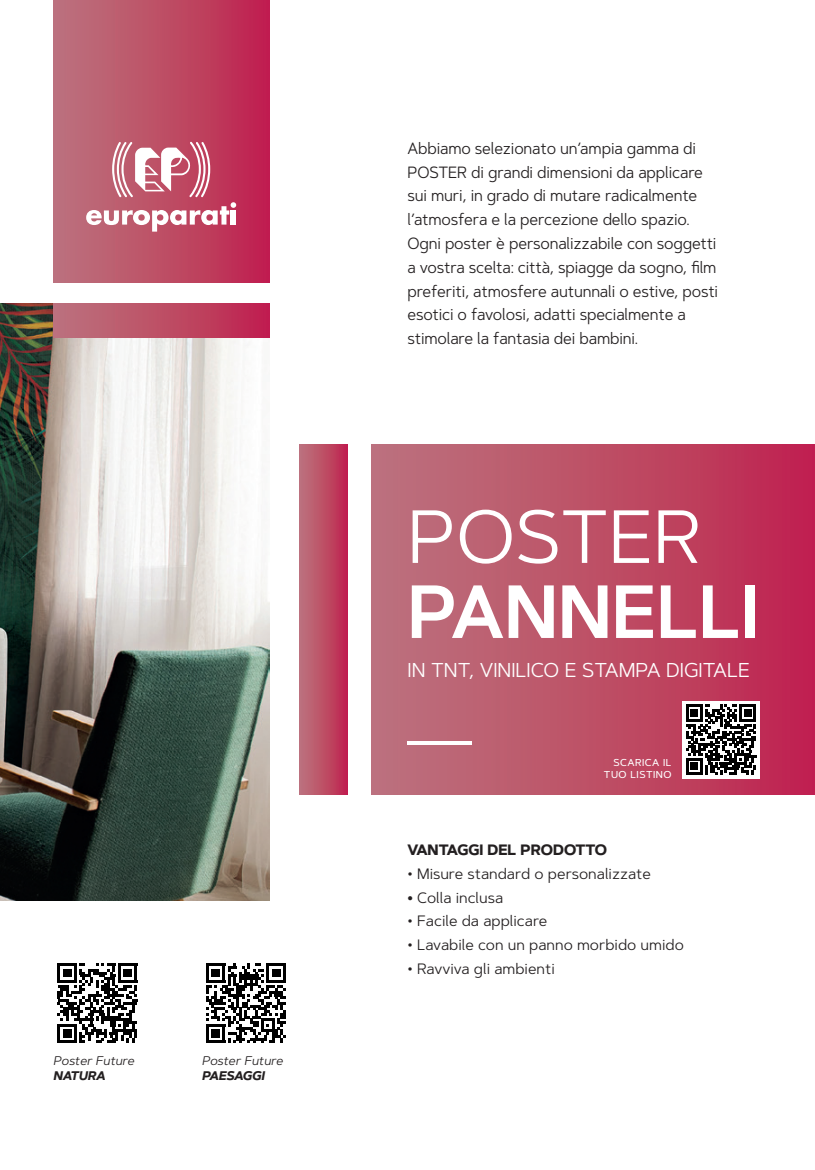
<style>
.page{position:relative;width:815px;height:1170px;background:#fff}
.page>*{position:absolute;margin:0;border:0;box-sizing:border-box;transform-origin:0 0}
.t1{font:600 75px "Artegra Sans";color:#fff}
.t2{font:75px "Artegra Sans";color:#fff}
.t3{font:20px "Artegra Sans";color:#fff}
.t4{font:16.25px/23.8px "Artegra Sans";letter-spacing:-.01em;color:#231f20;scale:.95 1}
.t5{font:15px "Artegra Sans";color:#231f20}
.t6{font:700 15px "Artegra Sans";color:#231f20}
.t7{font:italic 12.5px "Artegra Sans";color:#231f20}
.t8{font:italic 700 12.5px "Artegra Sans";color:#231f20}
.t9{font:500 10px/12px "Artegra Sans";letter-spacing:.05em;color:#fff;text-align:right}
.s1{font-weight:700}
</style>
<div class="page">
<img style="left:0;top:303px;width:269px;height:597px">
<div style="left:299px;top:444px;width:48px;height:350px;background:linear-gradient(to right,#bb777e,#bf2650)"></div>
<div style="left:371px;top:444px;width:444px;height:350px;background:linear-gradient(to right,#bb767e,#bf2550)"></div>
<hr style="left:407px;top:741px;width:65px;height:4px;background:#fff">
<div style="left:53px;top:0;width:216px;height:282px;background:linear-gradient(to right,#bb777e,#bf234e)"></div>
<div style="left:53px;top:303px;width:216px;height:34px;background:linear-gradient(to right,#bb777e,#bf234e)"></div>
<svg style="left:86px;top:142px;width:150px;height:89px"></svg>
<svg style="left:57px;top:963px;width:81px;height:80px"></svg>
<svg style="left:58px;top:963px;width:79px;height:80px"></svg>
<svg style="left:206px;top:963px;width:80px;height:80px"></svg>
<div style="left:682px;top:700px;width:78px;height:78px;background:#fff"></div>
<svg style="left:686px;top:704px;width:70px;height:70px"></svg>
<p class="t7" style="left:53px;top:1052px;width:83px">Poster Future</p>
<p class="t8" style="left:53px;top:1066px;width:54px">NATURA</p>
<p class="t7" style="left:202px;top:1052px;width:83px">Poster Future</p>
<p class="t8" style="left:202px;top:1066px;width:64px">PAESAGGI</p>
<p class="t4" style="left:407px;top:136px;width:328px">Abbiamo selezionato un’ampia gamma di POSTER di grandi dimensioni da applicare sui muri, in grado di mutare radicalmente l’atmosfera e la percezione dello spazio.<br>Ogni poster è personalizzabile con soggetti a vostra scelta: città, spiagge da sogno, film preferiti, atmosfere autunnali o estive, posti esotici o favolosi, adatti specialmente a stimolare la fantasia dei bambini.</p>
<h1 class="t2" style="left:407px;top:484px;width:295px">POSTER</h1>
<h1 class="t1" style="left:407px;top:557px;width:353px">PANNELLI</h1>
<p class="t3" style="left:407px;top:656px;width:344px">IN TNT, VINILICO E STAMPA DIGITALE</p>
<p class="t9" style="left:604px;top:756px;width:69px">SCARICA IL<br>TUO LISTINO</p>
<p class="t6" style="left:407px;top:838px;width:201px">VANTAGGI DEL PRODOTTO</p>
<p class="t5" style="left:407px;top:863px;width:245px">• Misure standard o personalizzate</p>
<p class="t5" style="left:407px;top:886px;width:97px"><span class="s1">•</span> Colla inclusa</p>
<p class="t5" style="left:407px;top:910px;width:141px">• Facile da applicare</p>
<p class="t5" style="left:407px;top:934px;width:278px">• Lavabile con un panno morbido umido</p>
<p class="t5" style="left:407px;top:958px;width:149px">• Ravviva gli ambienti</p>
</div>
